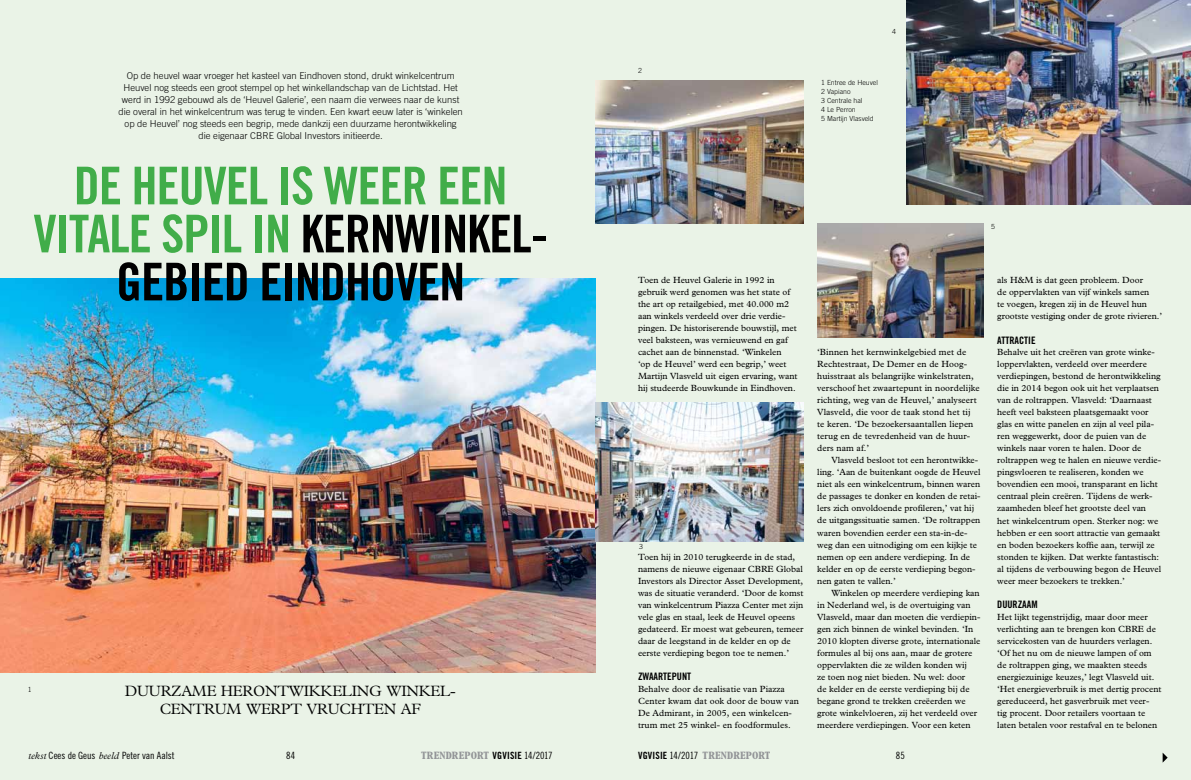
<style>
.page{position:relative;width:1191px;height:780px;background:#eaf3e7}
.page>*{position:absolute;margin:0;border:0;box-sizing:border-box;transform-origin:0 0}
.t1{font:52.1px/48px "Trade Gothic Bold Cond Twenty";letter-spacing:-.02em;color:#41ad49;text-align:center}
.t2{font:300 15px/18px "M Plantin";letter-spacing:-.02em;color:#000;text-align:center}
.t3{font:700 condensed 10.7px "M Plantin";letter-spacing:.015em;color:#939598}
.t4{font:10.2px "Trade Gothic Bold Cond Twenty";color:#000}
.t5{font:10px "Trade Gothic Cond Eighteen";letter-spacing:.005em;color:#000}
.t6{font:300 9.5px/12px "Trade Gothic";color:#000;text-align:center}
.t7{font:9px/12px "M Plantin";color:#000}
.t8{font:300 7px/9px "Trade Gothic";color:#000}
.s1{color:#000}
.s2{font-family:"M Plantin";font-weight:300;font-style:italic}
.s3{font-family:"Trade Gothic Bold Cond Twenty";font-weight:400;font-stretch:normal;font-size:10px;color:#000}
.s4{font-family:"Trade Gothic Cond Eighteen";font-weight:400;font-stretch:normal;font-size:10px;color:#000}
</style>
<div class="page">
<img style="left:0;top:279px;width:595px;height:393px">
<svg style="left:1162px;top:752px;width:5px;height:10px"></svg>
<img style="left:595px;top:80px;width:208px;height:143px">
<img style="left:595px;top:402px;width:208px;height:139px">
<img style="left:817px;top:223px;width:166px;height:115px">
<img style="left:906px;top:0;width:285px;height:205px">
<p class="t8" style="left:892px;top:27px;width:5px">4</p>
<p class="t6" style="left:118px;top:70px;width:346px">Op de heuvel waar vroeger het kasteel van Eindhoven stond, drukt winkelcentrum Heuvel nog steeds een groot stempel op het winkellandschap van de Lichtstad. Het werd in 1992 gebouwd als de ‘Heuvel Galerie’, een naam die verwees naar de kunst die overal in het winkelcentrum was terug te vinden. Een kwart eeuw later is ‘winkelen op de Heuvel’ nog steeds een begrip, mede dankzij een duurzame herontwikkeling die eigenaar CBRE Global Investors initieerde.</p>
<h1 class="t1" style="left:33px;top:161px;width:516px">DE HEUVEL IS WEER EEN<br>VITALE SPIL IN <span class="s1">KERNWINKEL-<br>GEBIED EINDHOVEN</span></h1>
<p class="t8" style="left:28px;top:684px;width:5px">1</p>
<h2 class="t2" style="left:125px;top:681px;width:332px">DUURZAME HERONTWIKKELING WINKEL-<br>CENTRUM WERPT VRUCHTEN AF</h2>
<p class="t8" style="left:638px;top:66px;width:5px">2</p>
<p class="t8" style="left:821px;top:78px;width:58px">1 Entree de Heuvel<br>2 Vapiano<br>3 Centrale hal<br>4 Le Perron<br>5 Martijn Vlasveld</p>
<p class="t7" style="left:638px;top:274px;width:161px">Toen de Heuvel Galerie in 1992 in gebruik werd genomen was het state of the art op retailgebied, met 40.000 m2 aan winkels verdeeld over drie verdie&shy;pingen. De historiserende bouwstijl, met veel baksteen, was vernieuwend en gaf cachet aan de binnenstad. ‘Winkelen<br>‘op de Heuvel’ werd een begrip,’ weet Martijn Vlasveld uit eigen ervaring, want hij studeerde Bouwkunde in Eindhoven.</p>
<p class="t8" style="left:639px;top:542px;width:5px">3</p>
<p class="t7" style="left:638px;top:550px;width:167px">Toen hij in 2010 terugkeerde in de stad, namens de nieuwe eigenaar CBRE Global Investors als Director Asset Development, was de situatie veranderd. ‘Door de komst van winkelcentrum Piazza Center met zijn vele glas en staal, leek de Heuvel opeens gedateerd. Er moest wat gebeuren, temeer daar de leegstand in de kelder en op de eerste verdieping begon toe te nemen.’</p>
<p class="t4" style="left:638px;top:670px;width:55px">ZWAARTEPUNT</p>
<p class="t7" style="left:638px;top:682px;width:162px">Behalve door de realisatie van Piazza Center kwam dat ook door de bouw van De Admirant, in 2005, een winkelcen&shy;trum met 25 winkel- en foodformules.</p>
<p class="t7" style="left:817px;top:346px;width:164px">‘Binnen het kernwinkelgebied met de Rechtestraat, De Demer en de Hoog&shy;huisstraat als belangrijke winkelstraten, verschoof het zwaartepunt in noordelijke richting, weg van de Heuvel,’ analyseert Vlasveld, die voor de taak stond het tij te keren. ‘De bezoekersaantallen liepen terug en de tevredenheid van de huur&shy;ders nam af.’</p>
<p class="t7" style="left:817px;top:454px;width:165px;text-indent:14px">Vlasveld besloot tot een herontwikke&shy;ling. ‘Aan de buitenkant oogde de Heuvel niet als een winkelcentrum, binnen waren de passages te donker en konden de retai&shy;lers zich onvoldoende profileren,’ vat hij de uitgangssituatie samen. ‘De roltrappen waren bovendien eerder een sta-in-de&shy;weg dan een uitnodiging om een kijkje te nemen op een andere verdieping. In de kelder en op de eerste verdieping begon&shy;nen gaten te vallen.’</p>
<p class="t7" style="left:817px;top:586px;width:165px;text-indent:14px">Winkelen op meerdere verdieping kan in Nederland wel, is de overtuiging van Vlasveld, maar dan moeten die verdiepin&shy;gen zich binnen de winkel bevinden. ‘In 2010 klopten diverse grote, internationale formules al bij ons aan, maar de grotere oppervlakten die ze wilden konden wij<br>ze toen nog niet bieden. Nu wel: door<br>de kelder en de eerste verdieping bij de begane grond te trekken creëerden we grote winkelvloeren, zij het verdeeld over meerdere verdiepingen. Voor een keten</p>
<p class="t5" style="left:28px;top:749px;width:148px"><span class="s2">tekst</span> Cees de Geus <span class="s2">beeld</span> Peter van Aalst</p>
<p class="t5" style="left:286px;top:749px;width:11px">84</p>
<p class="t3" style="left:421px;top:748px;width:133px">TRENDREPORT <span class="s3">VGVISIE</span> <span class="s4">14/2017</span></p>
<p class="t3" style="left:638px;top:748px;width:133px"><span class="s3">VGVISIE</span> <span class="s4">14/2017</span> TRENDREPORT</p>
<p class="t5" style="left:896px;top:749px;width:10px">85</p>
<p class="t8" style="left:991px;top:222px;width:5px">5</p>
<p class="t7" style="left:997px;top:274px;width:166px">als H&amp;M is dat geen probleem. Door<br>de oppervlakten van vijf winkels samen<br>te voegen, kregen zij in de Heuvel hun grootste vestiging onder de grote rivieren.’</p>
<p class="t4" style="left:997px;top:334px;width:40px">ATTRACTIE</p>
<p class="t7" style="left:997px;top:346px;width:165px">Behalve uit het creëren van grote winke&shy;loppervlakten, verdeeld over meerdere verdiepingen, bestond de herontwikkeling die in 2014 begon ook uit het verplaatsen van de roltrappen. Vlasveld: ‘Daarnaast heeft veel baksteen plaatsgemaakt voor glas en witte panelen en zijn al veel pila&shy;ren weggewerkt, door de puien van de winkels naar voren te halen. Door de roltrappen weg te halen en nieuwe verdie&shy;pingsvloeren te realiseren, konden we bovendien een mooi, transparant en licht centraal plein creëren. Tijdens de werk&shy;zaamheden bleef het grootste deel van<br>het winkelcentrum open. Sterker nog: we hebben er een soort attractie van gemaakt en boden bezoekers koffie aan, terwijl ze stonden te kijken. Dat werkte fantastisch: al tijdens de verbouwing begon de Heuvel weer meer bezoekers te trekken.’</p>
<p class="t4" style="left:997px;top:598px;width:42px">DUURZAAM</p>
<p class="t7" style="left:997px;top:610px;width:166px">Het lijkt tegenstrijdig, maar door meer verlichting aan te brengen kon CBRE de servicekosten van de huurders verlagen. ‘Of het nu om de nieuwe lampen of om de roltrappen ging, we maakten steeds energiezuinige keuzes,’ legt Vlasveld uit. ‘Het energieverbruik is met dertig procent gereduceerd, het gasverbruik met veer-<br>tig procent. Door retailers voortaan te laten betalen voor restafval en te belonen</p>
</div>
